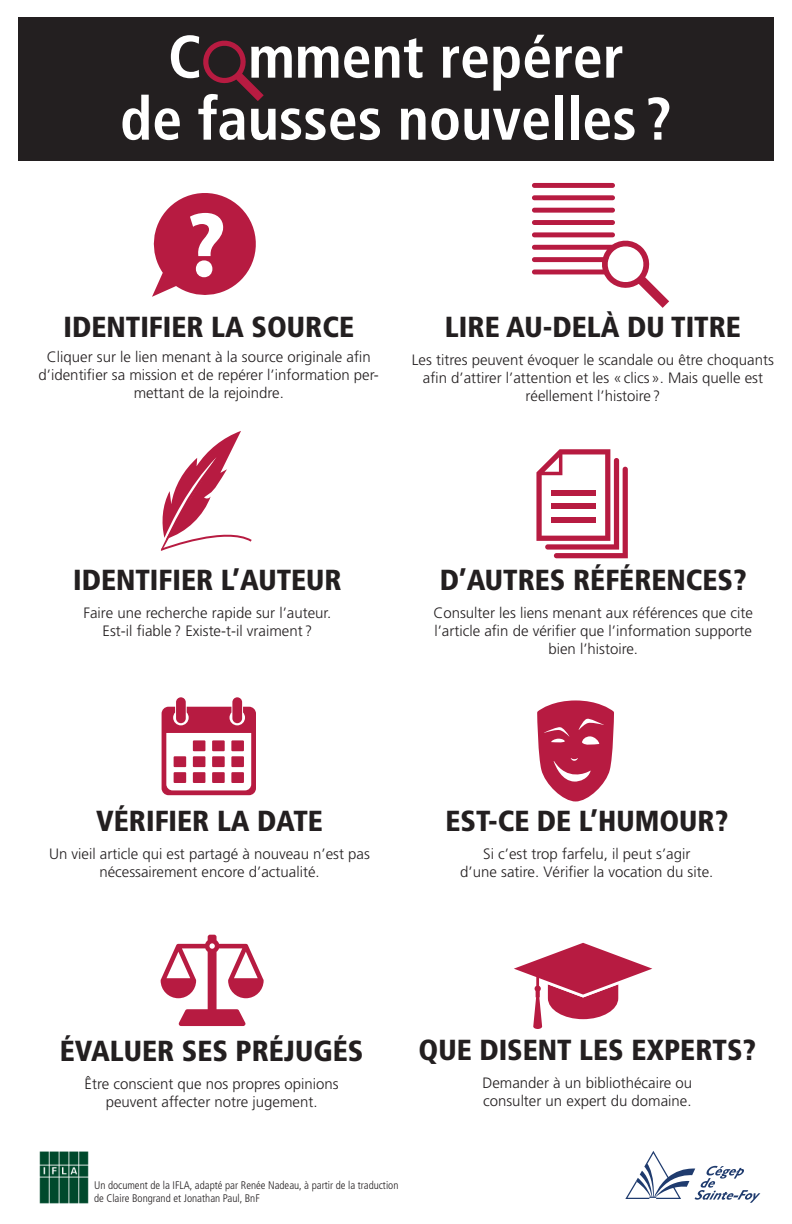
<style>
.page{position:relative;width:792px;height:1224px;background:#fff}
.page>*{position:absolute;margin:0;border:0;box-sizing:border-box;transform-origin:0 0}
.t1{font:700 condensed 60px/62px "Frutiger";color:#fff;text-align:center}
.titre{font:900 condensed 29px "Frutiger";color:#231f20}
.texte{font:300 15px/18px "Frutiger";color:#231f20;text-align:center}
.t2{font:300 condensed 11px/13.2px "Frutiger";color:#231f20}
</style>
<div class="page">
<img style="left:40px;top:1152px;width:49px;height:51px">
<svg style="left:161px;top:935px;width:103px;height:91px"></svg>
<svg style="left:537px;top:700px;width:77px;height:101px"></svg>
<svg style="left:162px;top:697px;width:94px;height:98px"></svg>
<svg style="left:514px;top:943px;width:138px;height:86px"></svg>
<svg style="left:536px;top:449px;width:92px;height:109px"></svg>
<svg style="left:152px;top:193px;width:104px;height:104px"></svg>
<div style="left:532px;top:183px;width:83px;height:5px;background:#b71b41;border-radius:2px"></div>
<div style="left:532px;top:195px;width:83px;height:5px;background:#b71b41;border-radius:2px"></div>
<div style="left:532px;top:208px;width:83px;height:5px;background:#b71b41;border-radius:2px"></div>
<div style="left:532px;top:220px;width:83px;height:5px;background:#b71b41;border-radius:2px"></div>
<div style="left:532px;top:232px;width:83px;height:5px;background:#b71b41;border-radius:2px"></div>
<div style="left:532px;top:245px;width:83px;height:5px;background:#b71b41;border-radius:2px"></div>
<div style="left:532px;top:257px;width:83px;height:5px;background:#b71b41;border-radius:2px"></div>
<hr style="left:532px;top:270px;width:83px;height:4px;background:#b71b41;border-radius:2px">
<div style="left:18px;top:18px;width:756px;height:143px;background:#231f20"></div>
<svg style="left:625px;top:1151px;width:135px;height:52px"></svg>
<svg style="left:160px;top:431px;width:92px;height:120px"></svg>
<svg style="left:600px;top:240px;width:69px;height:68px"></svg>
<svg style="left:203px;top:40px;width:61px;height:61px"></svg>
<p class="t1" style="left:120px;top:26px;width:554px">C mment repérer<br>de fausses nouvelles ?</p>
<p class="titre" style="left:64px;top:310px;width:292px">IDENTIFIER LA SOURCE</p>
<p class="texte" style="left:39px;top:348px;width:342px">Cliquer sur le lien menant à la source originale afin d’identifier sa mission et de repérer l’information per&shy;mettant de la rejoindre.</p>
<p class="titre" style="left:445px;top:310px;width:298px">LIRE AU-DELÀ DU TITRE</p>
<p class="texte" style="left:412px;top:351px;width:364px">Les titres peuvent évoquer le scandale ou être choquants afin d’attirer l’attention et les «clics». Mais quelle est réellement l’histoire ?</p>
<p class="titre" style="left:73px;top:562px;width:270px">IDENTIFIER L’AUTEUR</p>
<p class="texte" style="left:83px;top:604px;width:249px">Faire une recherche rapide sur l’auteur.</p>
<p class="texte" style="left:103px;top:622px;width:211px">Est-il fiable? Existe-t-il vraiment ?</p>
<p class="titre" style="left:96px;top:804px;width:228px">VÉRIFIER LA DATE</p>
<p class="texte" style="left:49px;top:845px;width:322px">Un vieil article qui est partagé à nouveau n’est pas nécessairement encore d’actualité.</p>
<p class="titre" style="left:440px;top:562px;width:308px">D’AUTRES RÉFÉRENCES?</p>
<p class="texte" style="left:433px;top:604px;width:321px">Consulter les liens menant aux références que cite l’article afin de vérifier que l’information supporte bien l’histoire.</p>
<p class="titre" style="left:446px;top:804px;width:284px">EST-CE DE L’HUMOUR?</p>
<p class="texte" style="left:460px;top:845px;width:255px">Si c’est trop farfelu, il peut s’agir<br>d’une satire. Vérifier la vocation du site.</p>
<p class="titre" style="left:60px;top:1033px;width:305px">ÉVALUER SES PRÉJUGÉS</p>
<p class="texte" style="left:85px;top:1075px;width:256px">Être conscient que nos propres opinions peuvent affecter notre jugement.</p>
<p class="titre" style="left:419px;top:1033px;width:339px">QUE DISENT LES EXPERTS?</p>
<p class="texte" style="left:482px;top:1074px;width:211px;text-align:left">Demander à un bibliothécaire ou consulter un expert du domaine.</p>
<p class="t2" style="left:94px;top:1179px;width:306px">Un document de la IFLA, adapté par Renée Nadeau, à partir de la traduction de Claire Bongrand et Jonathan Paul, BnF</p>
</div>
